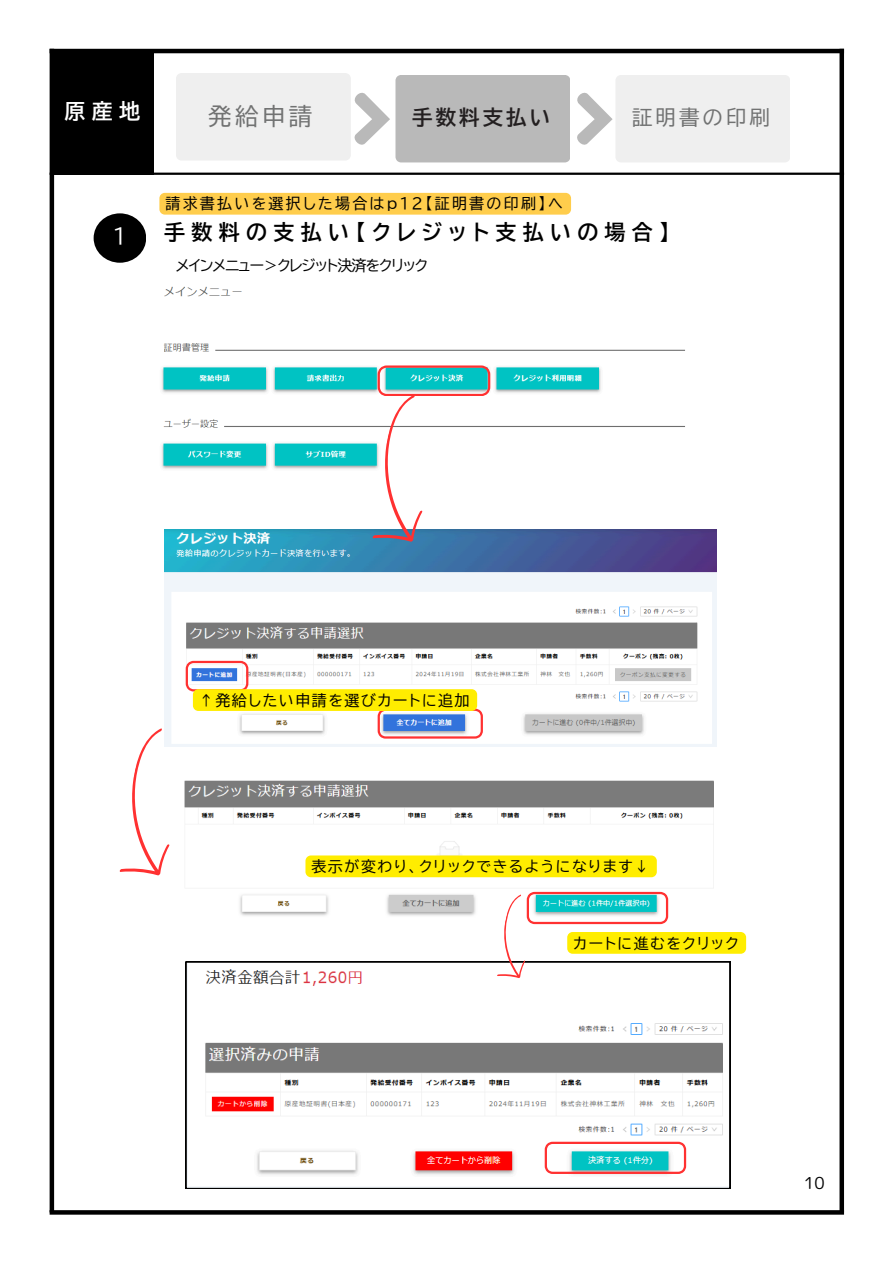
<style>
.page{position:relative;width:894px;height:1264px;background:#fff}
.page>*{position:absolute;margin:0;border:0;box-sizing:border-box;transform-origin:0 0}
.t1{font:23.4px "BIZUDP Gothic";color:#717272}
.t2{font:700 21px "BIZUDP Gothic";letter-spacing:.3em;color:#000}
.t3{font:700 21px "BIZUDP Gothic";color:#fff}
.t4{font:21px "BIZUDP Gothic";color:#fff}
.t5{font:700 20.4px "BIZUDP Gothic";letter-spacing:.15em;color:#231f20}
.t6{font:20.4px "BIZUDP Gothic";letter-spacing:.15em;color:#717272}
.t7{font:16.5px "rounded mplus 1 p regular";color:#000}
.t8{font:15px "BIZUDP Gothic";letter-spacing:.1em;color:#000}
.t9{font:15px "BIZUDP Gothic";letter-spacing:.15em;color:#000}
.t10{font:15px "BIZUDP Gothic";letter-spacing:-.06em;color:#000}
</style>
<div class="page">
<hr style="left:50px;top:49px;width:793px;height:4px;background:#000">
<hr style="left:50px;top:49px;width:4px;height:1163px;background:#000">
<svg style="left:839px;top:53px;width:4px;height:1157px;background:#212121"></svg>
<svg style="left:50px;top:1210px;width:793px;height:4px;background:#0a0a0a"></svg>
<div style="left:52px;top:51px;width:101px;height:123px;background:#000"></div>
<hr style="left:50px;top:173px;width:793px;height:2px;background:#000">
<div style="left:94px;top:213px;width:52px;height:50px;background:#000;border-radius:50%"></div>
<img style="left:161px;top:286px;width:524px;height:183px">
<img style="left:164px;top:529px;width:551px;height:217px">
<svg style="left:176px;top:73px;width:614px;height:89px"></svg>
<svg style="left:366px;top:365px;width:124px;height:182px"></svg>
<svg style="left:186px;top:661px;width:62px;height:30px"></svg>
<svg style="left:377px;top:708px;width:106px;height:30px"></svg>
<img style="left:194px;top:780px;width:520px;height:138px">
<svg style="left:119px;top:723px;width:75px;height:153px"></svg>
<svg style="left:186px;top:961px;width:544px;height:227px"></svg>
<div style="left:193px;top:689px;width:284px;height:22px;background:#ffed00;border-radius:5px"></div>
<div style="left:305px;top:855px;width:351px;height:22px;background:#ffed00;border-radius:5px"></div>
<div style="left:567px;top:932px;width:179px;height:21px;background:#ffed00;border-radius:5px"></div>
<svg style="left:493px;top:891px;width:175px;height:90px"></svg>
<svg style="left:544px;top:1141px;width:142px;height:32px"></svg>
<div style="left:159px;top:193px;width:412px;height:22px;background:#ffcd4c;border-radius:5px"></div>
<p class="t3" style="left:64px;top:100px;width:77px">原産地</p>
<p class="t1" style="left:208px;top:104px;width:106px">発給申請</p>
<p class="t5" style="left:412px;top:107px;width:139px">手数料支払い</p>
<p class="t6" style="left:632px;top:107px;width:139px">証明書の印刷</p>
<p class="t4" style="left:113px;top:226px;width:15px">1</p>
<p class="t9" style="left:165px;top:196px;width:399px">請求書払いを選択した場合はｐ12【証明書の印刷】へ</p>
<p class="t2" style="left:164px;top:221px;width:507px">手数料の支払い【クレジット支払いの場合】</p>
<p class="t10" style="left:176px;top:257px;width:253px">メインメニュー＞クレジット決済をクリック</p>
<p class="t8" style="left:199px;top:692px;width:272px">↑発給したい申請を選びカートに追加</p>
<p class="t8" style="left:311px;top:858px;width:339px">表示が変わり、クリックできるようになります↓</p>
<p class="t8" style="left:573px;top:935px;width:167px">カートに進むをクリック</p>
<p class="t7" style="left:804px;top:1171px;width:22px">10</p>
</div>
